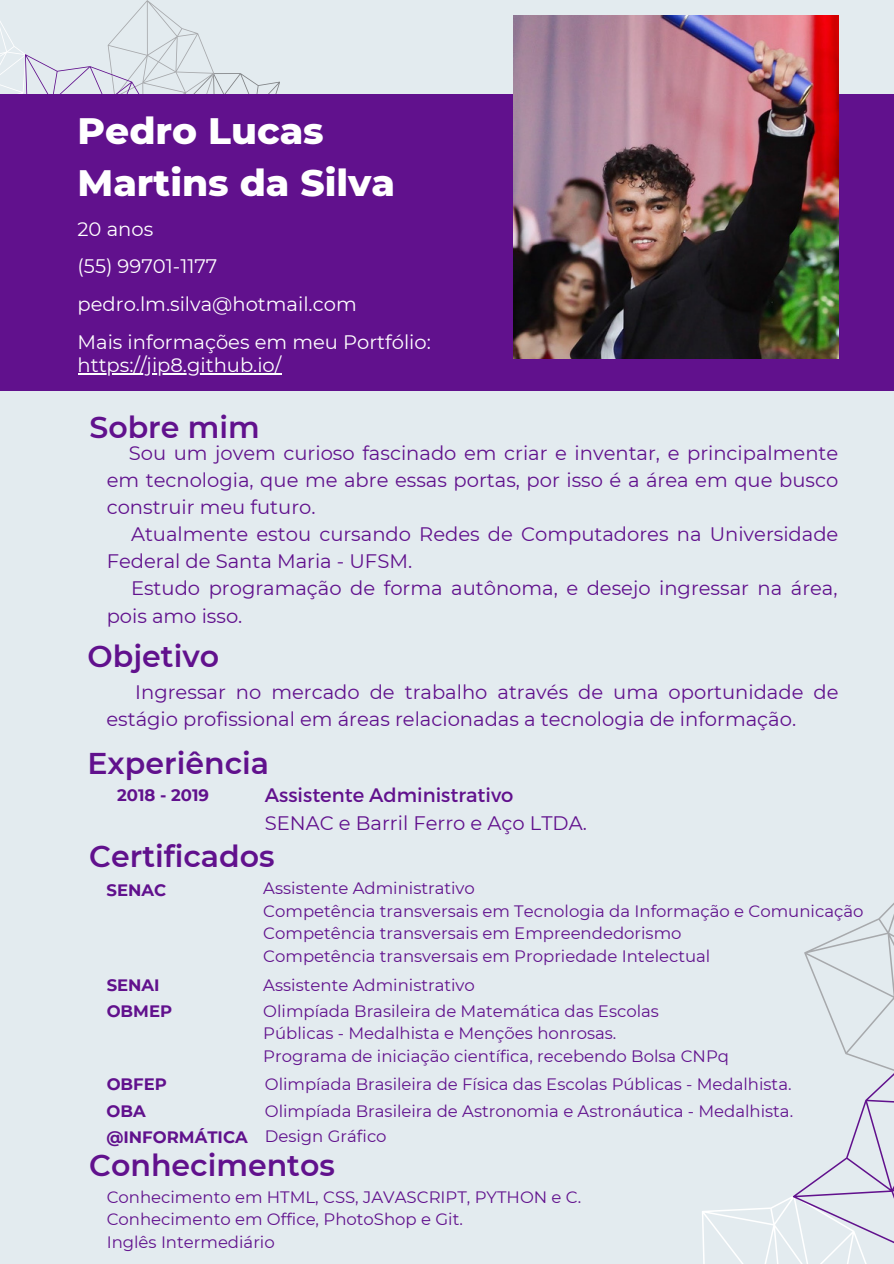
<style>
.page{position:relative;width:894px;height:1264px;background:#fff}
.page>*{position:absolute;margin:0;border:0;box-sizing:border-box;transform-origin:0 0}
.t1{font:800 37.5px/51.8px "Montserrat";color:#fff}
.t2{font:600 30px "Montserrat";color:#61118d}
.t3{font:19.5px/27px "Montserrat";color:#61118d}
.t4{font:19.5px/23.1px "Montserrat";color:#fff}
.t5{font:16.5px/22.5px "Montserrat";color:#61118d}
.t6{font:700 16.5px "Montserrat";color:#61118d}
.s1{font-weight:700}
</style>
<div class="page">
<div style="left:0;top:0;width:893px;height:1263px;background:#e3ebef"></div>
<svg style="left:0;top:0;width:282px;height:95px"></svg>
<div style="left:0;top:95px;width:893px;height:296px;background:#61118d"></div>
<svg style="left:702px;top:904px;width:191px;height:359px"></svg>
<img style="left:513px;top:15px;width:325px;height:344px">
<hr style="left:78px;top:373px;width:203px;height:1px;background:#fff">
<h1 class="t1" style="left:78px;top:104px;width:319px">Pedro Lucas<br>Martins da Silva</h1>
<p class="t4" style="left:78px;top:218px;width:77px">20 anos</p>
<p class="t4" style="left:78px;top:254px;width:141px">(55) 99701-1177</p>
<p class="t4" style="left:78px;top:292px;width:280px">pedro.lm.silva@hotmail.com</p>
<p class="t4" style="left:78px;top:330px;width:355px">Mais informações em meu Portfólio: https://jip8.github.io/</p>
<h2 class="t2" style="left:89px;top:409px;width:172px">Sobre mim</h2>
<p class="t3" style="left:107px;top:440px;width:733px;text-align:justify;text-indent:22px">Sou um jovem curioso fascinado em criar e inventar, e principalmente em tecnologia, que me abre essas portas, por isso é a área em que busco construir meu futuro.</p>
<p class="t3" style="left:107px;top:521px;width:733px;text-indent:24px">Atualmente estou cursando Redes de Computadores na Universidade<br>Federal de Santa Maria - UFSM.</p>
<p class="t3" style="left:107px;top:575px;width:732px;text-indent:24px">Estudo programação de forma autônoma, e desejo ingressar na área, pois amo isso.</p>
<h2 class="t2" style="left:87px;top:638px;width:133px">Objetivo</h2>
<p class="t3" style="left:106px;top:678px;width:733px;text-indent:29px">Ingressar no mercado de trabalho através de uma oportunidade de estágio profissional em áreas relacionadas a tecnologia de informação.</p>
<h2 class="t2" style="left:87px;top:744px;width:183px">Experiência</h2>
<p class="t6" style="left:117px;top:785px;width:93px">2018 - 2019</p>
<p class="t3" style="left:265px;top:780px;width:323px;line-height:27.6px">Assistente Administrativo<br>SENAC e Barril Ferro e Aço LTDA.</p>
<h2 class="t2" style="left:89px;top:838px;width:187px">Certificados</h2>
<p class="t6" style="left:106px;top:880px;width:61px">SENAC</p>
<p class="t5" style="left:263px;top:877px;width:601px">Assistente Administrativo<br>Competência transversais em Tecnologia da Informação e Comunicação Competência transversais em Empreendedorismo<br>Competência transversais em Propriedade Intelectual</p>
<p class="t5" style="left:263px;top:973px;width:213px">Assistente Administrativo</p>
<p class="t6" style="left:107px;top:974px;width:54px">SENAI</p>
<p class="t6" style="left:107px;top:1000px;width:67px">OBMEP</p>
<p class="t5" style="left:263px;top:999px;width:467px">Olimpíada Brasileira de Matemática das Escolas<br>Públicas - Medalhista e Menções honrosas.<br>Programa de iniciação científica, recebendo Bolsa CNPq</p>
<p class="t6" style="left:107px;top:1073px;width:62px">OBFEP</p>
<p class="t5" style="left:265px;top:1072px;width:528px">Olimpíada Brasileira de Física das Escolas Públicas - Medalhista.</p>
<p class="t6" style="left:106px;top:1100px;width:41px">OBA</p>
<p class="t5" style="left:265px;top:1099px;width:529px">Olimpíada Brasileira de Astronomia e Astronáutica - Medalhista.</p>
<p class="t5" style="left:106px;top:1125px;width:281px"><span class="s1">@INFORMÁTICA</span> Design Gráfico</p>
<h2 class="t2" style="left:89px;top:1146px;width:247px">Conhecimentos</h2>
<p class="t5" style="left:107px;top:1185px;width:476px">Conhecimento em HTML, CSS, JAVASCRIPT, PYTHON e C.<br>Conhecimento em Office, PhotoShop e Git.<br>Inglês Intermediário</p>
</div>
